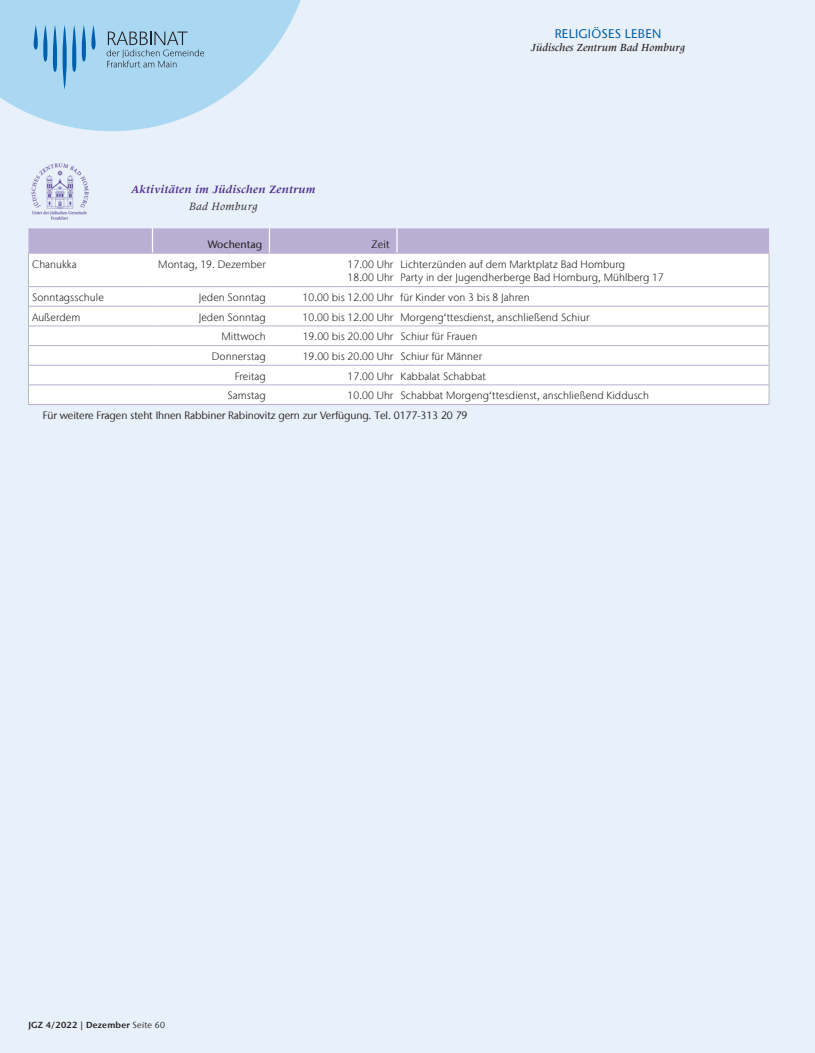
<style>
.page{position:relative;width:815px;height:1053px;background:#fff}
.page>*{position:absolute;margin:0;border:0;box-sizing:border-box;transform-origin:0 0}
.t1{font:500 12.5px "Stone Sans IIITC Com";letter-spacing:.02em;color:#0160ae}
.t2{font:italic 700 11.5px "Meridien";letter-spacing:.02em;color:#4e2f8f}
.t3{font:italic 11.5px "Meridien";letter-spacing:.025em;color:#231f20}
.t4{font:italic 500 11.25px "Meridien";letter-spacing:.01em;color:#231f20}
.t5{font:300 10.62px/13.8px "Stone Sans IIITC Com";letter-spacing:.005em;color:#231f20}
.t6{font:10.62px "Stone Sans IIITC Com";letter-spacing:-.01em;color:#231f20}
.t7{font:500 10.62px "Stone Sans IIITC Com";color:#231f20}
.t8{font:600 8.75px "Stone Sans IIITC Com";letter-spacing:.025em;color:#231f20}
.s1{font-weight:400}
</style>
<div class="page">
<div style="left:0;top:0;width:815px;height:1052px;background:#e8f0f9"></div>
<svg style="left:0;top:0;width:301px;height:131px;fill:#aad8f3"></svg>
<img style="left:31px;top:163px;width:58px;height:57px">
<div style="left:29px;top:254px;width:740px;height:150px;background:#fff"></div>
<div style="left:28px;top:228px;width:741px;height:25px;background:#b9aed3"></div>
<hr style="left:396px;top:228px;width:2px;height:25px;background:#fff">
<hr style="left:28px;top:253px;width:125px;height:1px;background:#b9aed3">
<hr style="left:152px;top:253px;width:117px;height:1px;background:#b9aed3">
<hr style="left:269px;top:253px;width:128px;height:1px;background:#b9aed3">
<hr style="left:397px;top:253px;width:372px;height:1px;background:#b9aed3">
<hr style="left:29px;top:286px;width:124px;height:1px;background:#b9aed3">
<hr style="left:152px;top:286px;width:117px;height:1px;background:#b9aed3">
<hr style="left:269px;top:286px;width:128px;height:1px;background:#b9aed3">
<hr style="left:397px;top:286px;width:372px;height:1px;background:#b9aed3">
<hr style="left:29px;top:306px;width:124px;height:1px;background:#b9aed3">
<hr style="left:152px;top:306px;width:117px;height:1px;background:#b9aed3">
<hr style="left:269px;top:306px;width:128px;height:1px;background:#b9aed3">
<hr style="left:397px;top:306px;width:372px;height:1px;background:#b9aed3">
<hr style="left:28px;top:253px;width:1px;height:33px;background:#b6b8ba">
<hr style="left:769px;top:253px;width:1px;height:33px;background:#b6b8ba">
<svg style="left:28px;top:286px;width:1px;height:118px"></svg>
<svg style="left:769px;top:286px;width:1px;height:118px"></svg>
<hr style="left:29px;top:325px;width:124px;height:1px;background:#b9aed3">
<hr style="left:152px;top:325px;width:117px;height:1px;background:#b9aed3">
<hr style="left:269px;top:325px;width:128px;height:1px;background:#b9aed3">
<hr style="left:397px;top:325px;width:372px;height:1px;background:#b9aed3">
<hr style="left:29px;top:345px;width:124px;height:1px;background:#b9aed3">
<hr style="left:152px;top:345px;width:117px;height:1px;background:#b9aed3">
<hr style="left:269px;top:345px;width:128px;height:1px;background:#b9aed3">
<hr style="left:397px;top:345px;width:372px;height:1px;background:#b9aed3">
<hr style="left:29px;top:365px;width:124px;height:1px;background:#b9aed3">
<hr style="left:152px;top:365px;width:117px;height:1px;background:#b9aed3">
<hr style="left:269px;top:365px;width:128px;height:1px;background:#b9aed3">
<hr style="left:397px;top:365px;width:372px;height:1px;background:#b9aed3">
<hr style="left:29px;top:384px;width:124px;height:1px;background:#b9aed3">
<hr style="left:152px;top:384px;width:117px;height:1px;background:#b9aed3">
<hr style="left:269px;top:384px;width:128px;height:1px;background:#b9aed3">
<hr style="left:397px;top:384px;width:372px;height:1px;background:#b9aed3">
<hr style="left:28px;top:404px;width:125px;height:1px;background:#b9aed3">
<hr style="left:152px;top:404px;width:117px;height:1px;background:#b9aed3">
<hr style="left:269px;top:404px;width:128px;height:1px;background:#b9aed3">
<hr style="left:397px;top:404px;width:372px;height:1px;background:#b9aed3">
<svg style="left:107px;top:32px;width:97px;height:35px;background:#96bcd3"></svg>
<svg style="left:63px;top:25px;width:4px;height:65px"></svg>
<svg style="left:53px;top:25px;width:4px;height:47px"></svg>
<svg style="left:34px;top:25px;width:13px;height:37px"></svg>
<svg style="left:72px;top:25px;width:4px;height:47px"></svg>
<svg style="left:82px;top:25px;width:14px;height:37px"></svg>
<p class="t2" style="left:131px;top:183px;width:186px">Aktivitäten im Jüdischen Zentrum</p>
<p class="t3" style="left:189px;top:200px;width:70px">Bad Homburg</p>
<p class="t7" style="left:208px;top:237px;width:56px">Wochentag</p>
<p class="t6" style="left:371px;top:237px;width:20px">Zeit</p>
<p class="t1" style="left:555px;top:25px;width:108px">RELIGIÖSES LEBEN</p>
<p class="t4" style="left:531px;top:42px;width:156px">Jüdisches Zentrum Bad Homburg</p>
<p class="t5" style="left:32px;top:257px;width:46px">Chanukka</p>
<p class="t5" style="left:158px;top:257px;width:109px">Montag, 19. Dezember</p>
<p class="t5" style="left:348px;top:257px;width:47px">17.00 Uhr<br>18.00 Uhr</p>
<p class="t5" style="left:401px;top:257px;width:265px">Lichterzünden auf dem Marktplatz Bad Homburg<br>Party in der Jugendherberge Bad Homburg, Mühlberg 17</p>
<p class="t5" style="left:32px;top:290px;width:73px">Sonntagsschule</p>
<p class="t5" style="left:199px;top:290px;width:69px">Jeden Sonntag</p>
<p class="t5" style="left:303px;top:290px;width:228px">10.00 bis 12.00 Uhr für Kinder von 3 bis 8 Jahren</p>
<p class="t5" style="left:32px;top:310px;width:50px">Außerdem</p>
<p class="t5" style="left:199px;top:310px;width:69px">Jeden Sonntag</p>
<p class="t5" style="left:303px;top:310px;width:288px">10.00 bis 12.00 Uhr Morgeng‘ttesdienst, anschließend Schiur</p>
<p class="t5" style="left:222px;top:329px;width:46px">Mittwoch</p>
<p class="t5" style="left:303px;top:329px;width:176px">19.00 bis 20.00 Uhr Schiur für Frauen</p>
<p class="t5" style="left:212px;top:349px;width:55px">Donnerstag</p>
<p class="t5" style="left:303px;top:349px;width:181px">19.00 bis 20.00 Uhr Schiur für Männer</p>
<p class="t5" style="left:235px;top:369px;width:32px">Freitag</p>
<p class="t5" style="left:348px;top:369px;width:140px">17.00 Uhr Kabbalat Schabbat</p>
<p class="t5" style="left:228px;top:388px;width:40px">Samstag</p>
<p class="t5" style="left:348px;top:388px;width:303px">10.00 Uhr Schabbat Morgeng‘ttesdienst, anschließend Kiddusch</p>
<p class="t6" style="left:43px;top:408px;width:426px">Für weitere Fragen steht Ihnen Rabbiner Rabinovitz gern zur Verfügung. Tel. 0177-313 20 79</p>
<p class="t8" style="left:28px;top:1019px;width:138px">JGZ 4/2022 | Dezember <span class="s1">Seite 60</span></p>
</div>
